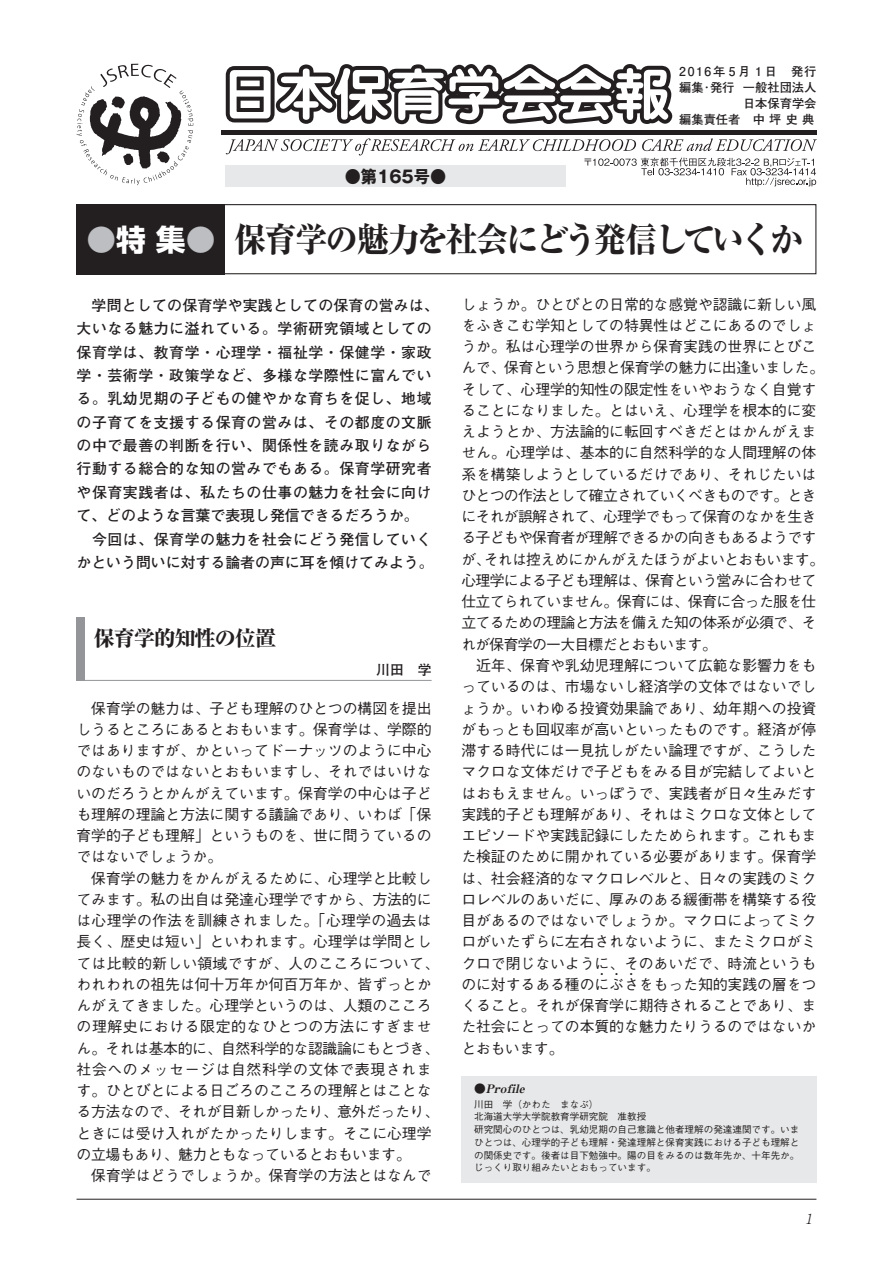
<style>
.page{position:relative;width:893px;height:1263px;background:#fff}
.page>*{position:absolute;margin:0;border:0;box-sizing:border-box;transform-origin:0 0}
.t1{font:800 34.05px "Ryumin Pr 5";letter-spacing:-.1em;color:#231f20;scale:.95 1}
.t2{font:800 21.3px "Ryumin Pr 5";letter-spacing:-.05em;color:#231f20}
.t3{font:700 16.95px "Gothic MB101 Pr 5";color:#231f20;scale:.95 1}
.t4{font:500 14.85px/21.3px "Gothic BBB";letter-spacing:-.005em;color:#231f20;text-align:justify}
.t5{font:500 14.85px/21.3px "Gothic BBB";letter-spacing:-.025em;color:#231f20}
.t6{font:700 14.85px/23.4px "Futo Go B101 Pr 5";letter-spacing:.04em;color:#231f20}
.t7{font:700 14.85px/23.4px "Futo Go B101 Pr 5";color:#231f20;text-align:right}
.t8{font:700 13.8px "Futo Go B101 Pr 5";color:#231f20}
.t9{font:italic 300 13.8px "Ryumin Pr 5";color:#231f20}
.t10{font:700 12.15px/15.9px "Futo Go B101 Pr 5";letter-spacing:.005em;color:#231f20;text-align:right}
.t11{font:italic 800 11.7px "Ryumin Pr 5";color:#231f20}
.t12{font:500 10.35px "Gothic BBB";color:#231f20}
.t13{font:500 9.6px/12.8px "Gothic BBB Pr 5";color:#231f20}
.s1{font-family:"Shin Go Pr 5";font-weight:700;font-size:29.7px;color:#bdbec1}
.s2{font-family:"Shin Go Pr 5";font-weight:700;font-size:29.7px;color:#fff}
.s3{font-style:normal}
</style>
<div class="page">
<hr style="left:77px;top:1199px;width:739px;height:1px;background:#231f20">
<div style="left:77px;top:617px;width:8px;height:63px;background:#939598"></div>
<hr style="left:77px;top:680px;width:355px;height:1px;background:#939598">
<div style="left:77px;top:204px;width:739px;height:70px;border:1px solid #231f20"></div>
<div style="left:77px;top:204px;width:148px;height:70px;background:#231f20"></div>
<hr style="left:222px;top:130px;width:595px;height:4px;background:#231f20">
<svg style="left:226px;top:138px;width:591px;height:48px"></svg>
<svg style="left:226px;top:64px;width:446px;height:60px"></svg>
<svg style="left:77px;top:64px;width:116px;height:121px"></svg>
<div style="left:225px;top:166px;width:341px;height:21px;background:#e7e8e9"></div>
<div style="left:461px;top:1076px;width:355px;height:106px;background:#e7e8e9"></div>
<p class="t3" style="left:345px;top:170px;width:108px">●第165号●</p>
<p class="t10" style="left:679px;top:66px;width:139px">2016年5月 1日　発行編集･発行 一般社団法人日本保育学会<br>編集責任者　中坪史典</p>
<h1 class="t1" style="left:86px;top:226px;width:755px"><span class="s1">●</span><span class="s2">特 集</span><span class="s1">●</span> 保育学の魅力を社会にどう発信していくか</h1>
<p class="t6" style="left:77px;top:295px;width:364px;text-indent:15px">学問としての保育学や実践としての保育の営みは、大いなる魅力に溢れている。学術研究領域としての保育学は、教育学・心理学・福祉学・保健学・家政学・芸術学・政策学など、多様な学際性に富んでいる。乳幼児期の子どもの健やかな育ちを促し、地域の子育てを支援する保育の営みは、その都度の文脈の中で最善の判断を行い、関係性を読み取りながら行動する総合的な知の営みでもある。保育学研究者や保育実践者は、私たちの仕事の魅力を社会に向けて、どのような言葉で表現し発信できるだろうか。</p>
<p class="t7" style="left:77px;top:529px;width:359px">今回は、保育学の魅力を社会にどう発信していくかという問いに対する論者の声に耳を傾けてみよう。</p>
<h2 class="t2" style="left:94px;top:630px;width:184px">保育学的知性の位置</h2>
<p class="t8" style="left:376px;top:665px;width:57px">川田　学</p>
<p class="t4" style="left:77px;top:699px;width:357px;text-indent:15px">保育学の魅力は、子ども理解のひとつの構図を提出しうるところにあるとおもいます。保育学は、学際的ではありますが、かといってドーナッツのように中心のないものではないとおもいますし、それではいけないのだろうとかんがえています。保育学の中心は子ども理解の理論と方法に関する議論であり、いわば「保育学的子ども理解」というものを、世に問うているのではないでしょうか。</p>
<p class="t4" style="left:77px;top:869px;width:364px;text-align:left;text-indent:15px">保育学の魅力をかんがえるために、心理学と比較してみます。私の出自は発達心理学ですから、方法的には心理学の作法を訓練されました。「心理学の過去は長く、歴史は短い」といわれます。心理学は学問としては比較的新しい領域ですが、人のこころについて、われわれの祖先は何十万年か何百万年か、皆ずっとかんがえてきました。心理学というのは、人類のこころの理解史における限定的なひとつの方法にすぎません。それは基本的に、自然科学的な認識論にもとづき、社会へのメッセージは自然科学の文体で表現されます。ひとびとによる日ごろのこころの理解とはことなる方法なので、それが目新しかったり、意外だったり、ときには受け入れがたかったりします。そこに心理学の立場もあり、魅力ともなっているとおもいます。</p>
<p class="t4" style="left:91px;top:1167px;width:342px">保育学はどうでしょうか。保育学の方法とはなんで</p>
<p class="t5" style="left:461px;top:295px;width:364px">しょうか。ひとびとの日常的な感覚や認識に新しい風をふきこむ学知としての特異性はどこにあるのでしょうか。私は心理学の世界から保育実践の世界にとびこんで、保育という思想と保育学の魅力に出逢いました。そして、心理学的知性の限定性をいやおうなく自覚することになりました。とはいえ、心理学を根本的に変えようとか、方法論的に転回すべきだとはかんがえません。心理学は、基本的に自然科学的な人間理解の体系を構築しようとしているだけであり、それじたいはひとつの作法として確立されていくべきものです。ときにそれが誤解されて、心理学でもって保育のなかを生きる子どもや保育者が理解できるかの向きもあるようですが、それは控えめにかんがえたほうがよいとおもいます。心理学による子ども理解は、保育という営みに合わせて仕立てられていません。保育には、保育に合った服を仕立てるための理論と方法を備えた知の体系が必須で、それが保育学の一大目標だとおもいます。</p>
<p class="t4" style="left:461px;top:657px;width:357px;text-indent:15px">近年、保育や乳幼児理解について広範な影響力をもっているのは、市場ないし経済学の文体ではないでしょうか。いわゆる投資効果論であり、幼年期への投資がもっとも回収率が高いといったものです。経済が停滞する時代には一見抗しがたい論理ですが、こうしたマクロな文体だけで子どもをみる目が完結してよいとはおもえません。いっぽうで、実践者が日々生みだす実践的子ども理解があり、それはミクロな文体としてエピソードや実践記録にしたためられます。これもまた検証のために開かれている必要があります。保育学は、社会経済的なマクロレベルと、日々の実践のミクロレベルのあいだに、厚みのある緩衝帯を構築する役目があるのではないでしょうか。マクロによってミクロがいたずらに左右されないように、またミクロがミクロで閉じないように、そのあいだで、時流というものに対するある種のにぶさをもった知的実践の層をつ</p>
<p class="t12" style="left:597px;top:970px;width:41px">・・・</p>
<p class="t4" style="left:461px;top:997px;width:357px">くること。それが保育学に期待されることであり、また社会にとっての本質的な魅力たりうるのではないかとおもいます。</p>
<p class="t11" style="left:474px;top:1084px;width:55px"><span class="s3">●</span> Profile</p>
<p class="t13" style="left:474px;top:1099px;width:327px">川田　学（かわた　まなぶ）<br>北海道大学大学院教育学研究院　准教授<br>研究関心のひとつは、乳幼児期の自己意識と他者理解の発達連関です。いまひとつは、心理学的子ども理解・発達理解と保育実践における子ども理解との関係史です。後者は目下勉強中。陽の目をみるのは数年先か、十年先か。じっくり取り組みたいとおもっています。</p>
<p class="t9" style="left:805px;top:1214px;width:11px">1</p>
</div>
